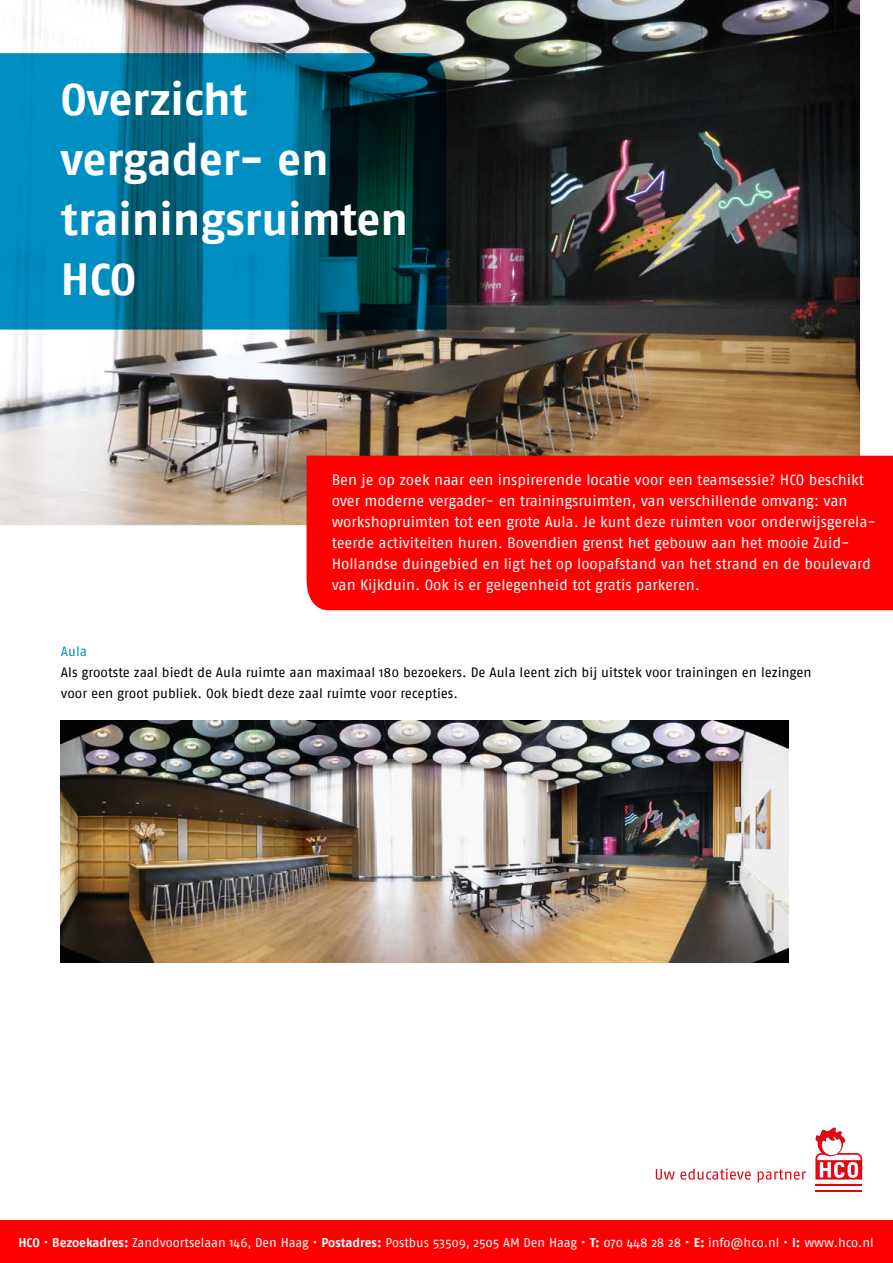
<style>
.page{position:relative;width:893px;height:1263px;background:#fff}
.page>*{position:absolute;margin:0;border:0;box-sizing:border-box;transform-origin:0 0}
.t1{font:700 45px/60px "Fago No";letter-spacing:-.005em;color:#fff}
.t2{font:15px/21px "Fago No";letter-spacing:-.005em;color:#fff}
.t3{font:13.5px/21px "Fago No";letter-spacing:-.005em;color:#000}
.t4{font:13.5px "Fago No";color:#008fc3}
.t5{font:12.75px "Fago No";letter-spacing:-.005em;color:#fff}
.s1{font-weight:700}
</style>
<div class="page">
<img style="left:0;top:0;width:860px;height:525px">
<svg style="left:0;top:53px;width:446px;height:277px;background:#006888"></svg>
<hr style="left:815px;top:1190px;width:47px;height:2px;background:#e30613">
<hr style="left:815px;top:1184px;width:47px;height:2px;background:#e30613">
<svg style="left:815px;top:1127px;width:47px;height:52px"></svg>
<svg style="left:656px;top:1168px;width:95px;height:12px"></svg>
<svg style="left:758px;top:1169px;width:48px;height:13px"></svg>
<div style="left:0;top:1220px;width:893px;height:43px;background:#f00"></div>
<div style="left:307px;top:456px;width:586px;height:154px;background:#f00"></div>
<img style="left:61px;top:720px;width:727px;height:242px">
<h1 class="t1" style="left:61px;top:69px;width:349px">Overzicht vergader- en trainingsruimten<br>HCO</h1>
<p class="t2" style="left:332px;top:469px;width:546px">Ben je op zoek naar een inspirerende locatie voor een teamsessie? HCO beschikt over moderne vergader- en trainingsruimten, van verschillende omvang: van workshopruimten tot een grote Aula. Je kunt deze ruimten voor onderwijsgerela&shy;teerde activiteiten huren. Bovendien grenst het gebouw aan het mooie Zuid-Hollandse duingebied en ligt het op loopafstand van het strand en de boulevard van Kijkduin. Ook is er gelegenheid tot gratis parkeren.</p>
<p class="t4" style="left:61px;top:643px;width:28px">Aula</p>
<p class="t3" style="left:61px;top:661px;width:752px">Als grootste zaal biedt de Aula ruimte aan maximaal 180 bezoekers. De Aula leent zich bij uitstek voor trainingen en lezingen voor een groot publiek. Ook biedt deze zaal ruimte voor recepties.</p>
<p class="t5" style="left:18px;top:1235px;width:857px"><span class="s1">HCO</span> • <span class="s1">Bezoekadres:</span> Zandvoortselaan 146, Den Haag • <span class="s1">Postadres:</span> Postbus 53509, 2505 AM Den Haag • <span class="s1">T:</span> 070 448 28 28 • <span class="s1">E:</span> info@hco.nl • <span class="s1">I:</span> www.hco.nl</p>
</div>
